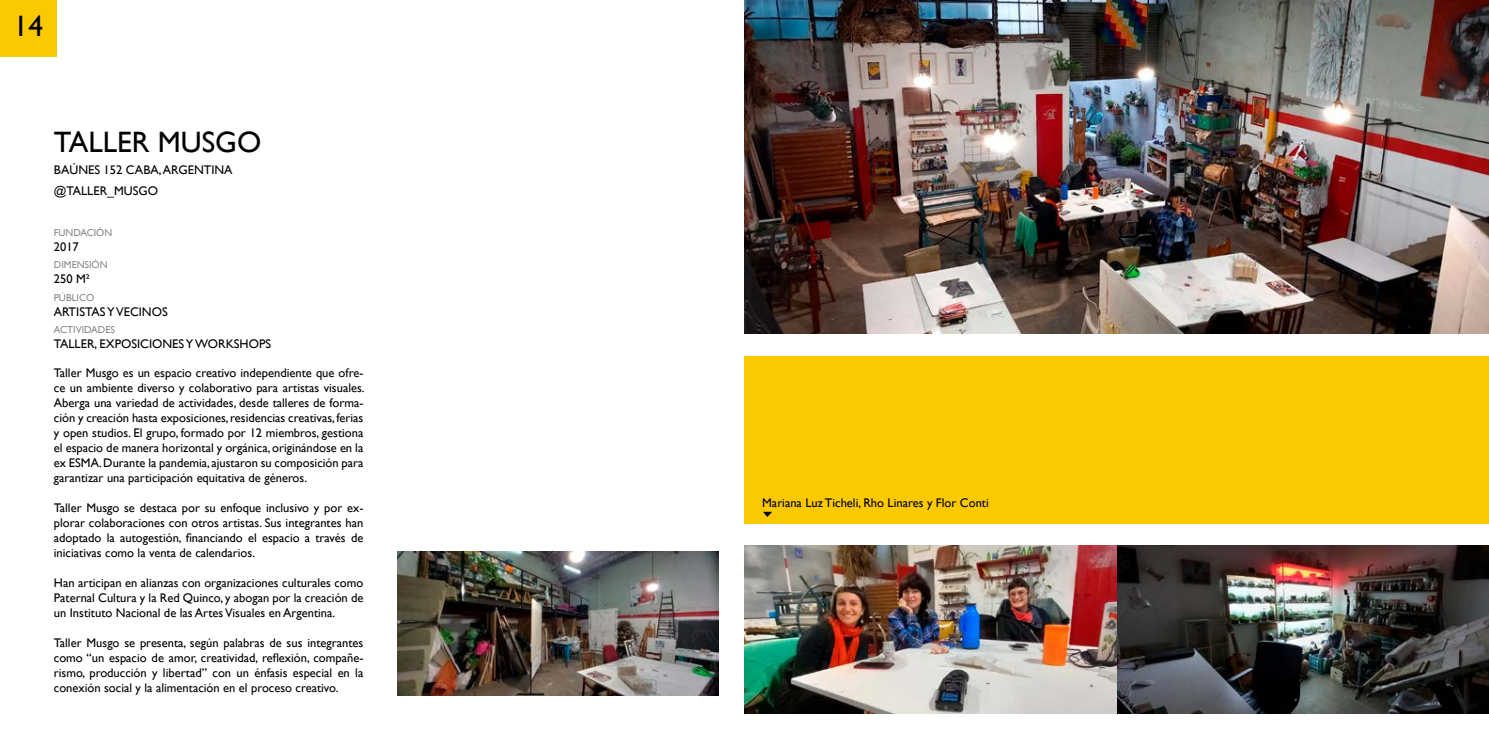
<style>
.page{position:relative;width:1489px;height:745px;background:#fff}
.page>*{position:absolute;margin:0;border:0;box-sizing:border-box;transform-origin:0 0}
.t1{font:29.38px "Gill Sans";color:#000}
.t2{font:12.5px/15px "Gill Sans";color:#000;text-align:justify}
.t3{font:10px "Gill Sans";color:#89878c}
</style>
<div class="page">
<div style="left:0;top:0;width:57px;height:57px;background:#fbc900"></div>
<img style="left:397px;top:551px;width:321px;height:144px">
<img style="left:744px;top:0;width:744px;height:333px">
<img style="left:744px;top:545px;width:744px;height:167px">
<div style="left:744px;top:356px;width:744px;height:168px;background:#fbc900"></div>
<svg style="left:763px;top:511px;width:9px;height:5px"></svg>
<h1 class="t1" style="left:14px;top:9px;width:31px">14</h1>
<h1 class="t1" style="left:54px;top:125px;width:209px">TALLER MUSGO</h1>
<p class="t2" style="left:54px;top:160px;width:180px;line-height:20.4px">BAÚNES 152 CABA, ARGENTINA @TALLER_MUSGO</p>
<p class="t3" style="left:54px;top:226px;width:60px">FUNDACIÓN</p>
<p class="t2" style="left:54px;top:239px;width:26px">2017</p>
<p class="t3" style="left:54px;top:259px;width:55px">DIMENSIÓN</p>
<p class="t2" style="left:54px;top:271px;width:38px">250 M²</p>
<p class="t3" style="left:54px;top:291px;width:42px">PÚBLICO</p>
<p class="t2" style="left:54px;top:304px;width:115px">ARTISTAS Y VECINOS</p>
<p class="t3" style="left:54px;top:324px;width:63px">ACTIVIDADES</p>
<p class="t2" style="left:54px;top:336px;width:219px">TALLER, EXPOSICIONES Y WORKSHOPS</p>
<p class="t2" style="left:54px;top:365px;width:312px">Taller Musgo es un espacio creativo independiente que ofre&shy;ce un ambiente diverso y colaborativo para artistas visuales.<br>Aberga una variedad de actividades, desde talleres de forma&shy;ción y creación hasta exposiciones, residencias creativas, ferias y open studios. El grupo, formado por 12 miembros, gestiona el espacio de manera horizontal y orgánica, originándose en la ex ESMA. Durante la pandemia, ajustaron su composición para garantizar una participación equitativa de géneros.</p>
<p class="t2" style="left:54px;top:500px;width:311px">Taller Musgo se destaca por su enfoque inclusivo y por ex&shy;plorar colaboraciones con otros artistas. Sus integrantes han adoptado la autogestión, financiando el espacio a través de iniciativas como la venta de calendarios.</p>
<p class="t2" style="left:54px;top:575px;width:311px">Han articipan en alianzas con organizaciones culturales como Paternal Cultura y la Red Quinco, y abogan por la creación de un Instituto Nacional de las Artes Visuales en Argentina.</p>
<p class="t2" style="left:54px;top:635px;width:311px">Taller Musgo se presenta, según palabras de sus integrantes como “un espacio de amor, creatividad, reflexión, compañe&shy;rismo, producción y libertad” con un énfasis especial en la conexión social y la alimentación en el proceso creativo.</p>
<p class="t2" style="left:762px;top:494px;width:228px">Mariana Luz Ticheli, Rho Linares y Flor Conti</p>
</div>
